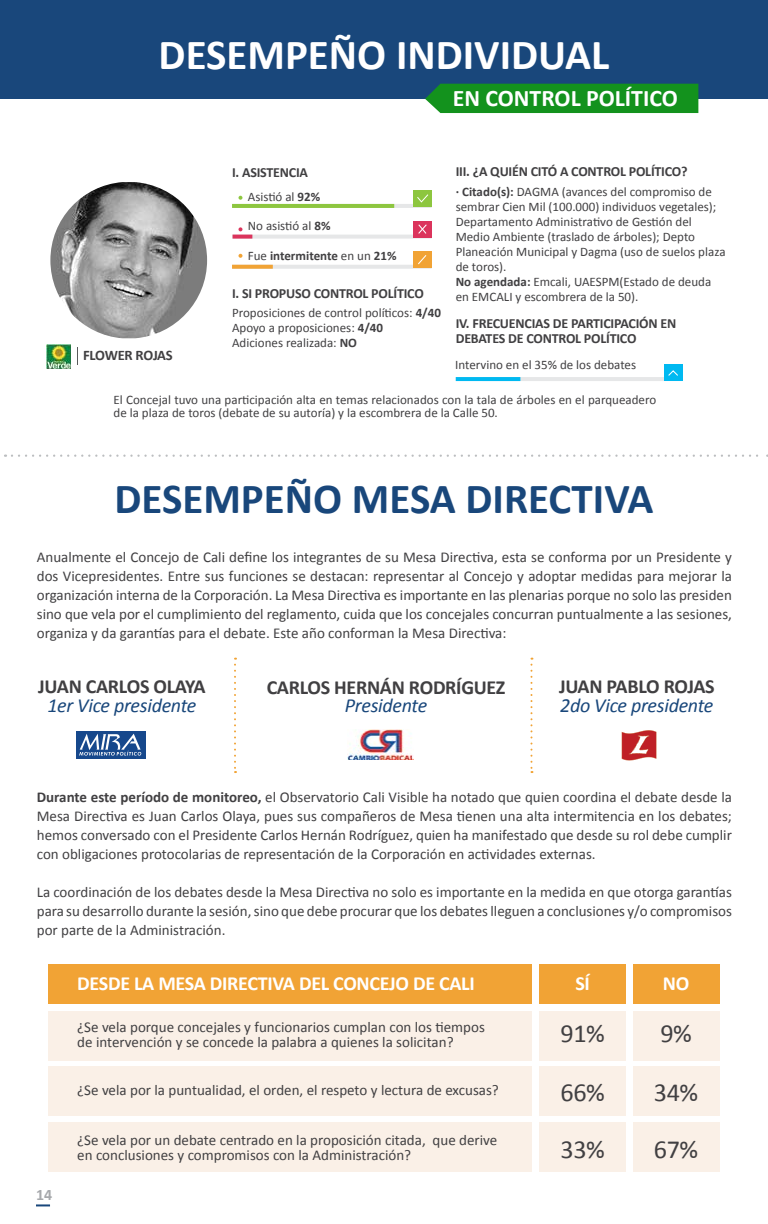
<style>
.page{position:relative;width:768px;height:1224px;background:#fff}
.page>*{position:absolute;margin:0;border:0;box-sizing:border-box;transform-origin:0 0}
.t1{font:700 43px "Calibri";color:#19477b}
.t2{font:700 43px "Calibri";color:#fff}
.t3{font:26.1px "Calibri";letter-spacing:-.015em;color:#414042}
.t4{font:700 23.8px "Calibri";color:#fff}
.t5{font:700 20px "Calibri";letter-spacing:-.015em;color:#414042}
.t6{font:italic 20px "Calibri";letter-spacing:-.015em;color:#19477b}
.t7{font:700 20px "Calibri";letter-spacing:-.015em;color:#fff}
.t8{font:700 16px "Calibri";color:#a7a9ac}
.t9{font:15px/19px "Calibri";color:#414042;text-align:justify}
.t10{font:700 14.6px "Calibri";letter-spacing:-.025em;color:#414042}
.t11{font:700 14px/15px "Calibri";letter-spacing:-.015em;color:#414042}
.t12{font:13px/15px "Calibri";color:#414042}
.t13{font:700 13px "Calibri";color:#414042}
.s1{font-weight:700}
.s2{font-weight:400}
</style>
<div class="page">
<svg style="left:36px;top:1204px;width:14px;height:2px"></svg>
<hr style="left:232px;top:204px;width:200px;height:4px;background:#e6e7e8">
<div style="left:0;top:0;width:768px;height:98px;background:#19477b"></div>
<svg style="left:12px;top:455px;width:756px;height:2px"></svg>
<hr style="left:232px;top:204px;width:162px;height:4px;background:#8dc63f">
<hr style="left:232px;top:265px;width:200px;height:4px;background:#e6e7e8">
<hr style="left:483px;top:377px;width:199px;height:4px;background:#e6e7e8">
<hr style="left:456px;top:377px;width:64px;height:4px;background:#00b9f1">
<hr style="left:232px;top:235px;width:200px;height:4px;background:#e6e7e8">
<svg style="left:238px;top:196px;width:4px;height:4px"></svg>
<svg style="left:238px;top:227px;width:4px;height:4px"></svg>
<svg style="left:238px;top:254px;width:4px;height:4px"></svg>
<div style="left:413px;top:191px;width:19px;height:16px;background:#8dc63f"></div>
<div style="left:413px;top:221px;width:19px;height:17px;background:#db345c"></div>
<div style="left:413px;top:252px;width:19px;height:16px;background:#f1a335"></div>
<div style="left:664px;top:365px;width:18px;height:16px;background:#00b9f1"></div>
<svg style="left:417px;top:194px;width:11px;height:9px"></svg>
<svg style="left:418px;top:224px;width:9px;height:10px"></svg>
<svg style="left:418px;top:255px;width:9px;height:10px"></svg>
<svg style="left:668px;top:370px;width:10px;height:6px"></svg>
<div style="left:425px;top:84px;width:273px;height:29px;background:#13921d"></div>
<svg style="left:77px;top:348px;width:1px;height:17px"></svg>
<svg style="left:232px;top:265px;width:41px;height:4px"></svg>
<img style="left:50px;top:182px;width:157px;height:156px;border-radius:75px">
<img style="left:46px;top:344px;width:25px;height:25px">
<div style="left:76px;top:731px;width:69px;height:27px;background:#16488c"></div>
<svg style="left:79px;top:734px;width:63px;height:22px"></svg>
<img style="left:348px;top:730px;width:65px;height:29px">
<img style="left:621px;top:730px;width:35px;height:31px">
<svg style="left:234px;top:658px;width:2px;height:115px"></svg>
<svg style="left:530px;top:658px;width:2px;height:115px"></svg>
<svg style="left:233px;top:235px;width:19px;height:4px"></svg>
<div style="left:539px;top:1122px;width:87px;height:50px;background:#faf0e7"></div>
<div style="left:633px;top:1122px;width:86px;height:50px;background:#faf0e7"></div>
<div style="left:539px;top:1066px;width:87px;height:50px;background:#faf0e7"></div>
<div style="left:633px;top:1066px;width:86px;height:50px;background:#faf0e7"></div>
<div style="left:49px;top:965px;width:483px;height:39px;background:#f1a335"></div>
<div style="left:49px;top:1011px;width:483px;height:50px;background:#faf0e7"></div>
<div style="left:539px;top:1011px;width:87px;height:50px;background:#faf0e7"></div>
<div style="left:539px;top:965px;width:87px;height:39px;background:#f1a335"></div>
<div style="left:633px;top:1011px;width:86px;height:50px;background:#faf0e7"></div>
<div style="left:633px;top:965px;width:86px;height:39px;background:#f1a335"></div>
<div style="left:49px;top:1066px;width:483px;height:50px;background:#faf0e7"></div>
<div style="left:49px;top:1122px;width:483px;height:50px;background:#faf0e7"></div>
<h1 class="t2" style="left:159px;top:27px;width:452px">DESEMPEÑO INDIVIDUAL</h1>
<p class="t10" style="left:83px;top:346px;width:91px">FLOWER ROJAS</p>
<h3 class="t4" style="left:453px;top:83px;width:227px">EN CONTROL POLÍTICO</h3>
<p class="t11" style="left:232px;top:165px;width:78px">I. ASISTENCIA</p>
<p class="t12" style="left:248px;top:189px;width:74px">Asistió al <span class="s1">92%</span></p>
<p class="t12" style="left:248px;top:219px;width:84px">No asistió al <span class="s1">8%</span></p>
<p class="t13" style="left:248px;top:247px;width:150px"><span class="s2">Fue</span> intermitente <span class="s2">en un</span> 21%</p>
<p class="t11" style="left:232px;top:286px;width:193px">I. SI PROPUSO CONTROL POLÍTICO</p>
<p class="t12" style="left:232px;top:305px;width:210px">Proposiciones de control políticos: <span class="s1">4/40<br></span>Apoyo a proposiciones: <span class="s1">4/40<br></span>Adiciones realizada: <span class="s1">NO</span></p>
<p class="t11" style="left:456px;top:164px;width:233px">III. ¿A QUIÉN CITÓ A CONTROL POLÍTICO?</p>
<p class="t12" style="left:456px;top:185px;width:271px"><span class="s1">· Citado(s):</span> DAGMA (avances del compromiso de sembrar Cien Mil (100.000) individuos vegetales); Departamento Administrativo de Gestión del Medio Ambiente (traslado de árboles); Depto Planeación Municipal y Dagma (uso de suelos plaza de toros).<br><span class="s1">No agendada:</span> Emcali, UAESPM(Estado de deuda en EMCALI y escombrera de la 50).</p>
<p class="t11" style="left:456px;top:316px;width:222px">IV. FRECUENCIAS DE PARTICIPACIÓN EN<br>DEBATES DE CONTROL POLÍTICO</p>
<p class="t12" style="left:455px;top:358px;width:182px">Intervino en el 35% de los debates</p>
<p class="t12" style="left:114px;top:393px;width:544px;line-height:13px">El Concejal tuvo una participación alta en temas relacionados con la tala de árboles en el parqueadero de la plaza de toros (debate de su autoría) y la escombrera de la Calle 50.</p>
<h1 class="t1" style="left:114px;top:472px;width:540px">DESEMPEÑO MESA DIRECTIVA</h1>
<p class="t9" style="left:37px;top:547px;width:697px">Anualmente el Concejo de Cali define los integrantes de su Mesa Directiva, esta se conforma por un Presidente y dos Vicepresidentes. Entre sus funciones se destacan: representar al Concejo y adoptar medidas para mejorar la organización interna de la Corporación. La Mesa Directiva es importante en las plenarias porque no solo las presiden sino que vela por el cumplimiento del reglamento, cuida que los concejales concurran puntualmente a las sesiones, organiza y da garantías para el debate. Este año conforman la Mesa Directiva:</p>
<h3 class="t5" style="left:267px;top:674px;width:240px">CARLOS HERNÁN RODRÍGUEZ</h3>
<h3 class="t5" style="left:559px;top:674px;width:157px">JUAN PABLO ROJAS</h3>
<h3 class="t5" style="left:38px;top:674px;width:169px">JUAN CARLOS OLAYA</h3>
<h3 class="t6" style="left:47px;top:692px;width:151px">1er Vice presidente</h3>
<h3 class="t6" style="left:345px;top:692px;width:84px">Presidente</h3>
<h3 class="t6" style="left:560px;top:692px;width:155px">2do Vice presidente</h3>
<p class="t9" style="left:37px;top:788px;width:697px"><span class="s1">Durante este período de monitoreo,</span> el Observatorio Cali Visible ha notado que quien coordina el debate desde la Mesa Directiva es Juan Carlos Olaya, pues sus compañeros de Mesa tienen una alta intermitencia en los debates; hemos conversado con el Presidente Carlos Hernán Rodríguez, quien ha manifestado que desde su rol debe cumplir con obligaciones protocolarias de representación de la Corporación en actividades externas.</p>
<p class="t9" style="left:37px;top:883px;width:697px">La coordinación de los debates desde la Mesa Directiva no solo es importante en la medida en que otorga garantías para su desarrollo durante la sesión, sino que debe procurar que los debates lleguen a conclusiones y/o compromisos por parte de la Administración.</p>
<p class="t8" style="left:36px;top:1184px;width:18px">14</p>
<h3 class="t7" style="left:77px;top:971px;width:399px">DESDE LA MESA DIRECTIVA DEL CONCEJO DE CALI</h3>
<p class="t9" style="left:77px;top:1020px;width:409px;line-height:15px">¿Se vela porque concejales y funcionarios cumplan con los tiempos de intervención y se concede la palabra a quienes la solicitan?</p>
<p class="t9" style="left:77px;top:1081px;width:423px">¿Se vela por la puntualidad, el orden, el respeto y lectura de excusas?</p>
<p class="t9" style="left:77px;top:1132px;width:421px;line-height:15px">¿Se vela por un debate centrado en la proposición citada, que derive en conclusiones y compromisos con la Administración?</p>
<h3 class="t7" style="left:575px;top:970px;width:16px">SÍ</h3>
<h2 class="t3" style="left:560px;top:1017px;width:46px">91%</h2>
<h3 class="t7" style="left:663px;top:970px;width:28px">NO</h3>
<h2 class="t3" style="left:660px;top:1017px;width:33px">9%</h2>
<h2 class="t3" style="left:560px;top:1076px;width:46px">66%</h2>
<h2 class="t3" style="left:654px;top:1076px;width:46px">34%</h2>
<h2 class="t3" style="left:560px;top:1132px;width:46px">33%</h2>
<h2 class="t3" style="left:654px;top:1132px;width:46px">67%</h2>
</div>
